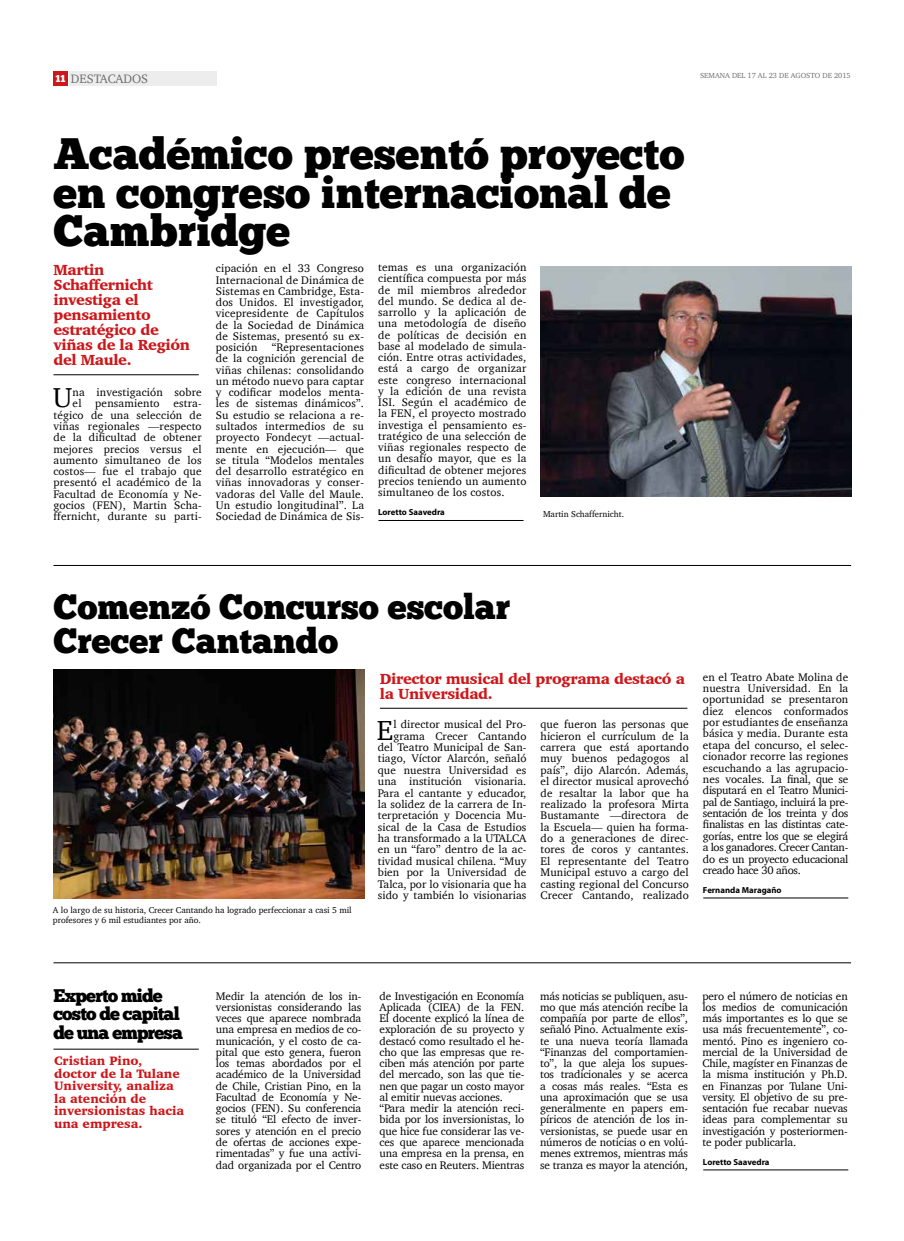
<style>
.page{position:relative;width:904px;height:1241px;background:#fff}
.page>*{position:absolute;margin:0;border:0;box-sizing:border-box;transform-origin:0 0}
.t1{font:43.75px/38.8px "Chunk Five Ex";color:#000}
.t2{font:35px/33.8px "Chunk Five Ex";color:#000}
.t3{font:28.25px "Charter";color:#000}
.t4{font:28px "Charter";color:#000}
.t5{font:18.12px/18.1px "Chunk Five Ex";letter-spacing:-.045em;color:#000}
.t6{font:900 15px/15px "Charter";letter-spacing:-.025em;color:#cd171a}
.t7{font:900 12.5px/12.5px "Charter";color:#cd171a}
.t8{font:12.5px "Charter";color:#706f6f}
.t9{font:11.25px/11.2px "Charter";letter-spacing:.01em;color:#000;text-align:justify}
.t10{font:11.25px/11.2px "Charter";letter-spacing:-.01em;color:#000}
.t11{font:8.75px/10px "Charter";color:#000}
.t12{font:700 8.75px "Myriad Pro";color:#000}
.t13{font:7.5px "Charter";color:#706f6f}
.s1{font-family:"Chunk Five Ex";font-size:10px;color:#fff}
</style>
<div class="page">
<div style="left:53px;top:71px;width:15px;height:15px;background:#cd171a"></div>
<div style="left:69px;top:71px;width:147px;height:15px;background:#ededed"></div>
<img style="left:540px;top:267px;width:311px;height:229px">
<img style="left:53px;top:669px;width:311px;height:229px">
<hr style="left:53px;top:374px;width:146px;height:1px;background:#000">
<hr style="left:53px;top:1048px;width:146px;height:1px;background:#000">
<hr style="left:53px;top:565px;width:798px;height:1px;background:#000">
<hr style="left:53px;top:962px;width:798px;height:1px;background:#000">
<hr style="left:380px;top:708px;width:307px;height:1px;background:#000">
<hr style="left:378px;top:520px;width:145px;height:1px;background:#000">
<hr style="left:703px;top:897px;width:145px;height:1px;background:#000">
<hr style="left:703px;top:1169px;width:145px;height:1px;background:#000">
<p class="t8" style="left:56px;top:68px;width:94px"><span class="s1">11</span> DESTACADOS</p>
<p class="t13" style="left:700px;top:69px;width:152px">SEMANA DEL 17 AL 23 DE AGOSTO DE 2015</p>
<h1 class="t1" style="left:53px;top:133px;width:632px">Académico presentó proyecto en congreso internacional de<br>Cambridge</h1>
<h3 class="t6" style="left:53px;top:262px;width:138px">Martin<br>Schaffernicht investiga el pensamiento estratégico de viñas de la Región del Maule.</h3>
<p class="t9" style="left:53px;top:386px;width:150px;text-align:right">na investigación sobre<br>el pensamiento estra&shy;tégico de una selección de viñas regionales —respecto de la dificultad de obtener mejores precios versus el aumento simultaneo de los costos— fue el trabajo que presentó el académico de la<br>Facultad de Economía y Ne&shy;gocios (FEN), Martin Scha&shy;ffernicht, durante su parti-</p>
<h3 class="t4" style="left:53px;top:373px;width:21px">U</h3>
<p class="t9" style="left:216px;top:263px;width:150px">cipación en el 33 Congreso Internacional de Dinámica de Sistemas en Cambridge, Esta&shy;dos Unidos. El investigador, vicepresidente de Capítulos de la Sociedad de Dinámica de Sistemas, presentó su ex&shy;posición</p>
<p class="t9" style="left:216px;top:341px;width:150px;text-indent:56px">“Representaciones de la cognición gerencial de viñas chilenas: consolidando un método nuevo para captar y codificar modelos menta&shy;les de sistemas dinámicos”.<br>Su estudio se relaciona a re&shy;sultados intermedios de su proyecto Fondecyt —actual&shy;mente en ejecución— que se titula “Modelos mentales del desarrollo estratégico en viñas innovadoras y conser&shy;vadoras del Valle del Maule.<br>Un estudio longitudinal”. La Sociedad de Dinámica de Sis-</p>
<p class="t9" style="left:378px;top:261px;width:150px">temas es una organización científica compuesta por más de mil miembros alrededor del mundo. Se dedica al de&shy;sarrollo y la aplicación de una metodología de diseño de políticas de decisión en base al modelado de simula&shy;ción. Entre otras actividades, está a cargo de organizar este congreso internacional y la edición de una revista ISI. Según el académico de la FEN, el proyecto mostrado investiga el pensamiento es&shy;tratégico de una selección de viñas regionales respecto de un desafío mayor, que es la dificultad de obtener mejores precios teniendo un aumento simultaneo de los costos.</p>
<p class="t12" style="left:378px;top:506px;width:68px">Loretto Saavedra</p>
<p class="t11" style="left:543px;top:508px;width:83px">Martin Schaffernicht.</p>
<h2 class="t2" style="left:53px;top:589px;width:458px">Comenzó Concurso escolar<br>Crecer Cantando</h2>
<p class="t11" style="left:53px;top:904px;width:300px">A lo largo de su historia, Crecer Cantando ha logrado perfeccionar a casi 5 mil profesores y 6 mil estudiantes por año.</p>
<h3 class="t6" style="left:380px;top:671px;width:306px">Director musical del programa destacó a la Universidad.</h3>
<p class="t9" style="left:703px;top:670px;width:147px">en el Teatro Abate Molina de nuestra Universidad. En la oportunidad se presentaron diez elencos conformados por estudiantes de enseñanza básica y media. Durante esta etapa del concurso, el selec&shy;cionador recorre las regiones escuchando a las agrupacio&shy;nes vocales. La final, que se disputará en el Teatro Munici&shy;pal de Santiago, incluirá la pre&shy;sentación de los treinta y dos finalistas en las distintas cate&shy;gorías, entre los que se elegirá a los ganadores. Crecer Cantan&shy;do es un proyecto educacional creado hace 30 años.</p>
<p class="t9" style="left:378px;top:718px;width:150px;text-align:right">l director musical del Pro&shy;grama Crecer Cantando del Teatro Municipal de San&shy;tiago, Víctor Alarcón, señaló que nuestra Universidad es una institución visionaria.<br>Para el cantante y educador, la solidez de la carrera de In&shy;terpretación y Docencia Mu&shy;sical de la Casa de Estudios ha transformado a la UTALCA en un “faro” dentro de la ac&shy;tividad musical chilena. “Muy bien por la Universidad de<br>Talca, por lo visionaria que ha sido y también lo visionarias</p>
<p class="t9" style="left:540px;top:718px;width:150px">que fueron las personas que hicieron el currículum de la carrera que está aportando muy buenos pedagogos al país”, dijo Alarcón. Además, el director musical aprovechó de resaltar la labor que ha realizado la profesora Mirta Bustamante —directora de la Escuela— quien ha forma&shy;do a generaciones de direc&shy;tores de coros y cantantes.<br>El representante del Teatro Municipal estuvo a cargo del casting regional del Concurso Crecer Cantando, realizado</p>
<h3 class="t3" style="left:377px;top:705px;width:18px">E</h3>
<p class="t12" style="left:703px;top:883px;width:80px">Fernanda Maragaño</p>
<h3 class="t5" style="left:53px;top:986px;width:131px">Experto mide costo de capital de una empresa</h3>
<p class="t9" style="left:216px;top:989px;width:147px">Medir la atención de los in&shy;versionistas considerando las veces que aparece nombrada una empresa en medios de co&shy;municación, y el costo de ca&shy;pital que esto genera, fueron los temas abordados por el académico de la Universidad de Chile, Cristian Pino, en la Facultad de Economía y Ne&shy;gocios (FEN). Su conferencia se tituló “El efecto de inver&shy;sores y atención en el precio de ofertas de acciones expe&shy;rimentadas” y fue una activi&shy;dad organizada por el Centro</p>
<p class="t10" style="left:379px;top:989px;width:146px">de Investigación en Economía<br>Aplicada (CIEA) de la FEN.<br>El docente explicó la línea de exploración de su proyecto y destacó como resultado el he&shy;cho que las empresas que re&shy;ciben más atención por parte del mercado, son las que tie&shy;nen que pagar un costo mayor al emitir nuevas acciones. “Para medir la atención reci&shy;bida por los inversionistas, lo que hice fue considerar las ve&shy;ces que aparece mencionada una empresa en la prensa, en este caso en Reuters. Mientras</p>
<p class="t9" style="left:540px;top:989px;width:149px">más noticias se publiquen, asu&shy;mo que más atención recibe la compañía por parte de ellos”, señaló Pino. Actualmente exis&shy;te una nueva teoría llamada “Finanzas del comportamien&shy;to”, la que aleja los supues&shy;tos tradicionales y se acerca a cosas más reales. “Esta es una aproximación que se usa generalmente en papers em&shy;píricos de atención de los in&shy;versionistas, se puede usar en números de noticias o en volú&shy;menes extremos, mientras más se tranza es mayor la atención,</p>
<p class="t7" style="left:54px;top:1054px;width:132px">Cristian Pino, doctor de la Tulane<br>University, analiza la atención de inversionistas hacia una empresa.</p>
<p class="t9" style="left:702px;top:989px;width:147px">pero el número de noticias en los medios de comunicación más importantes es lo que se usa más frecuentemente”, co&shy;mentó. Pino es ingeniero co&shy;mercial de la Universidad de Chile, magíster en Finanzas de la misma institución y Ph.D. en Finanzas por Tulane Uni&shy;versity. El objetivo de su pre&shy;sentación fue recabar nuevas ideas para complementar su investigación y posteriormen&shy;te poder publicarla.</p>
<p class="t12" style="left:703px;top:1155px;width:68px">Loretto Saavedra</p>
</div>
